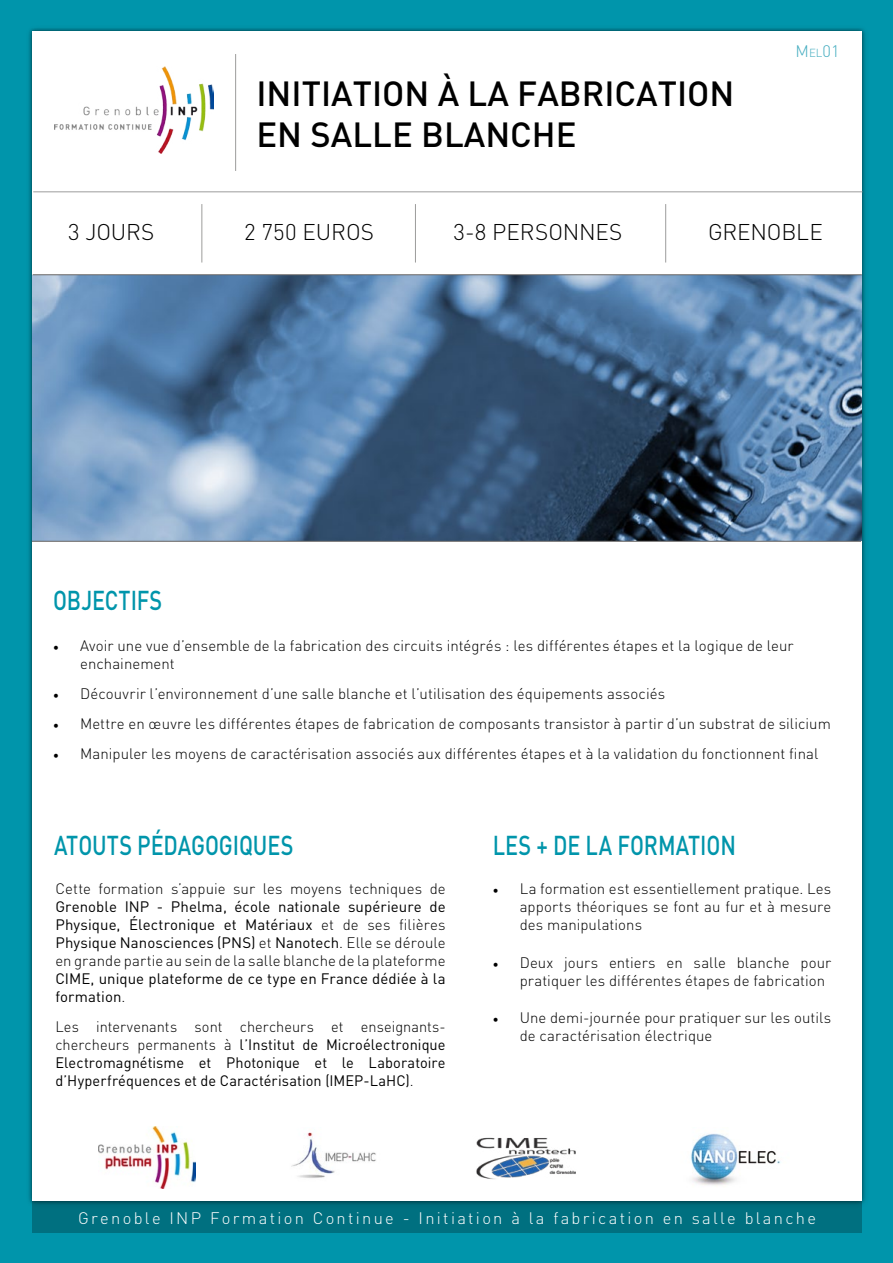
<style>
.page{position:relative;width:893px;height:1263px;background:#0095ab}
.page>*{position:absolute;margin:0;border:0;box-sizing:border-box;transform-origin:0 0}
.t1{font:500 34.5px/41.4px "DIN";color:#000}
.t2{font:500 27px "DIN";letter-spacing:-.005em;color:#0095ab;scale:.8 1}
.t3{font:300 22.5px "DIN";letter-spacing:-.005em;color:#000}
.t4{font:300 16.5px "DIN";letter-spacing:.14em;color:#fff}
.t5{font:300 16.5px "DIN";color:#45adc0}
.t6{font:300 15px/18px "DIN";letter-spacing:.005em;color:#000}
.t7{font:15px/18px "DIN";letter-spacing:.005em;color:#000;text-align:justify}
.s1{font-size:11.55px}
.s2{font-family:"Minion Pro";font-weight:400}
.s3{font-weight:300}
</style>
<div class="page">
<div style="left:33px;top:32px;width:829px;height:1201px;background:#007080"></div>
<div style="left:24px;top:23px;width:846px;height:1185px;background:#000;opacity:.25"></div>
<div style="left:33px;top:32px;width:829px;height:1169px;background:#fff"></div>
<img style="left:33px;top:275px;width:829px;height:266px">
<hr style="left:33px;top:191px;width:829px;height:1px;background:#9d9d9c">
<img style="left:54px;top:67px;width:159px;height:87px">
<hr style="left:235px;top:54px;width:1px;height:117px;background:#9d9d9c">
<hr style="left:33px;top:274px;width:829px;height:1px;background:#646363">
<hr style="left:32px;top:541px;width:829px;height:1px;background:#646363">
<hr style="left:201px;top:204px;width:1px;height:59px;background:#9d9d9c">
<hr style="left:415px;top:204px;width:1px;height:59px;background:#9d9d9c">
<hr style="left:665px;top:204px;width:1px;height:59px;background:#9d9d9c">
<img style="left:98px;top:1126px;width:98px;height:63px">
<img style="left:476px;top:1137px;width:100px;height:43px">
<img style="left:690px;top:1133px;width:91px;height:53px">
<img style="left:291px;top:1132px;width:85px;height:46px">
<h1 class="t1" style="left:256px;top:72px;width:479px">INITIATION À LA FABRICATION<br>EN SALLE BLANCHE</h1>
<p class="t5" style="left:795px;top:41px;width:45px">M<span class="s1">el</span>01</p>
<h3 class="t3" style="left:68px;top:218px;width:88px">3 JOURS</h3>
<h3 class="t3" style="left:244px;top:218px;width:131px">2 750 EUROS</h3>
<h3 class="t3" style="left:708px;top:218px;width:116px">GRENOBLE</h3>
<h3 class="t3" style="left:453px;top:218px;width:170px">3-8 PERSONNES</h3>
<h2 class="t2" style="left:53px;top:583px;width:138px">OBJECTIFS</h2>
<p class="t6" style="left:80px;top:636px;width:715px;text-indent:-27px"><span class="s2">•</span> Avoir une vue d’ensemble de la fabrication des circuits intégrés : les différentes étapes et la logique de leur enchainement</p>
<p class="t6" style="left:53px;top:684px;width:614px"><span class="s2">•</span> Découvrir l’environnement d’une salle blanche et l’utilisation des équipements associés</p>
<p class="t6" style="left:53px;top:714px;width:779px"><span class="s2">•</span> Mettre en œuvre les différentes étapes de fabrication de composants transistor à partir d’un substrat de silicium</p>
<p class="t6" style="left:53px;top:744px;width:767px"><span class="s2">•</span> Manipuler les moyens de caractérisation associés aux différentes étapes et à la validation du fonctionnent final</p>
<h2 class="t2" style="left:54px;top:828px;width:301px">ATOUTS PÉDAGOGIQUES</h2>
<p class="t6" style="left:55px;top:880px;width:392px">Cette formation s’appuie sur les moyens techniques de</p>
<p class="t7" style="left:55px;top:898px;width:392px">Grenoble INP - Phelma, école nationale supérieure de Physique, Électronique et Matériaux <span class="s3">et de ses filières </span>Physique Nanosciences (PNS) <span class="s3">et</span> Nanotech<span class="s3">. Elle se déroule en grande partie au sein de la salle blanche de la plateforme</span></p>
<p class="t7" style="left:55px;top:970px;width:392px">CIME, unique plateforme de ce type en France dédiée à la formation<span class="s3">.</span></p>
<p class="t7" style="left:55px;top:1018px;width:392px"><span class="s3">Les intervenants sont chercheurs et enseignants&shy;chercheurs permanents à</span> l’Institut de Microélectronique Electromagnétisme et Photonique et le Laboratoire d’Hyperfréquences et de Caractérisation (IMEP-LaHC)<span class="s3">.</span></p>
<h2 class="t2" style="left:493px;top:828px;width:306px">LES + DE LA FORMATION</h2>
<p class="t6" style="left:520px;top:880px;width:313px;text-align:justify;text-indent:-27px"><span class="s2">•</span> La formation est essentiellement pratique. Les apports théoriques se font au fur et à mesure des manipulations</p>
<p class="t6" style="left:520px;top:953px;width:313px;text-indent:-27px"><span class="s2">•</span> Deux jours entiers en salle blanche pour pratiquer les différentes étapes de fabrication</p>
<p class="t6" style="left:520px;top:1009px;width:313px;text-indent:-27px"><span class="s2">•</span> Une demi-journée pour pratiquer sur les outils de caractérisation électrique</p>
<p class="t4" style="left:78px;top:1207px;width:739px">Grenoble INP Formation Continue - Initiation à la fabrication en salle blanche</p>
</div>
